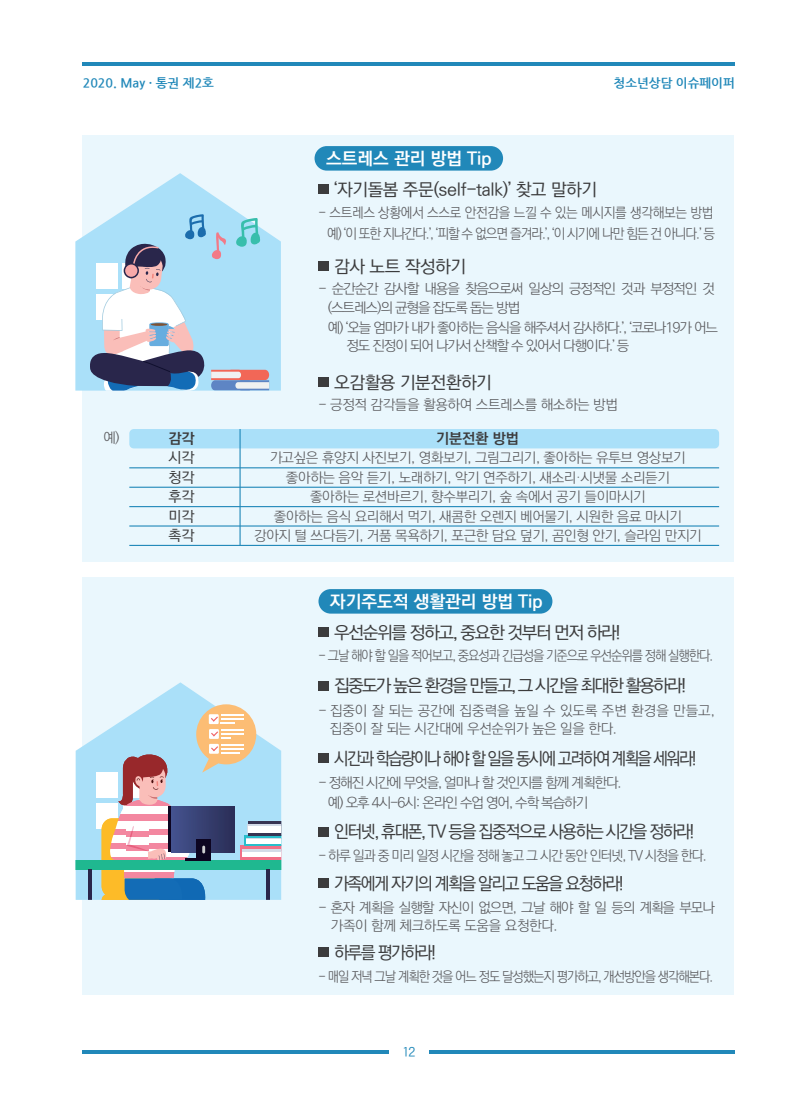
<style>
.page{position:relative;width:808px;height:1106px;background:#fff}
.page>*{position:absolute;margin:0;border:0;box-sizing:border-box;transform-origin:0 0}
.t1{font:500 17.4px "Ko Pub World Dotum";letter-spacing:-.09em;color:#3c3c3d}
.t2{font:500 17.4px "Ko Pub World Dotum";letter-spacing:-.025em;color:#3c3c3d}
.t3{font:500 17.4px "Ko Pub World Dotum";letter-spacing:-.09em;color:#3c3c3d;scale:.95 1}
.t4{font:700 17.4px "Ko Pub World Dotum";color:#fff}
.t5{font:500 14.55px "Ko Pub World Dotum";color:#3c3c3d}
.t6{font:700 14.55px "Ko Pub World Dotum";color:#3c3c3d}
.t7{font:300 13.95px/18.1px "Ko Pub World Dotum";letter-spacing:-.075em;color:#5a5a5d}
.t8{font:300 13.95px "Ko Pub World Dotum";letter-spacing:-.025em;color:#5a5a5d}
.t9{font:300 13.95px/20.4px "Ko Pub World Dotum";letter-spacing:-.025em;color:#5a5a5d;text-align:right;scale:.96 1}
.t10{font:300 13.95px "Ko Pub World Dotum";letter-spacing:-.075em;color:#5a5a5d;scale:.93 1}
.t11{font:300 13.95px/18.1px "Ko Pub World Dotum";color:#5a5a5d}
.t12{font:700 12.45px "Nanum Gothic";color:#2188b9}
.t13{font:10.95px "TT Omni Gothic M";color:#2188b9}
</style>
<div class="page">
<hr style="left:83px;top:63px;width:652px;height:3px;background:#2188b9">
<hr style="left:83px;top:1050px;width:652px;height:3px;background:#2188b9">
<div style="left:83px;top:136px;width:651px;height:426px;background:#eaf7fd"></div>
<div style="left:318px;top:261px;width:10px;height:10px;background:#3c3c3d"></div>
<div style="left:318px;top:377px;width:10px;height:10px;background:#3c3c3d"></div>
<div style="left:315px;top:146px;width:188px;height:25px;background:#2188b9;border-radius:12px"></div>
<div style="left:318px;top:184px;width:10px;height:10px;background:#3c3c3d"></div>
<div style="left:129px;top:429px;width:590px;height:19px;background:#aae0f9;border-radius:4px"></div>
<hr style="left:129px;top:467px;width:590px;height:1px;background:#2188b9">
<hr style="left:129px;top:486px;width:590px;height:2px;background:#2188b9">
<hr style="left:129px;top:506px;width:590px;height:1px;background:#2188b9">
<hr style="left:129px;top:525px;width:590px;height:1px;background:#2188b9">
<hr style="left:129px;top:545px;width:590px;height:1px;background:#2188b9">
<hr style="left:239px;top:429px;width:2px;height:116px;background:#2188b9">
<div style="left:83px;top:578px;width:651px;height:417px;background:#eaf7fd"></div>
<div style="left:318px;top:680px;width:10px;height:10px;background:#3c3c3d"></div>
<div style="left:318px;top:753px;width:10px;height:10px;background:#3c3c3d"></div>
<div style="left:318px;top:826px;width:10px;height:10px;background:#3c3c3d"></div>
<div style="left:318px;top:878px;width:10px;height:9px;background:#3c3c3d"></div>
<div style="left:318px;top:947px;width:10px;height:10px;background:#3c3c3d"></div>
<div style="left:318px;top:589px;width:234px;height:24px;background:#2188b9;border-radius:12px"></div>
<div style="left:318px;top:627px;width:10px;height:9px;background:#3c3c3d"></div>
<div style="left:390px;top:1043px;width:39px;height:18px;background:#fff"></div>
<svg style="left:76px;top:682px;width:205px;height:217px;fill:#aae0f9"></svg>
<div style="left:96px;top:772px;width:22px;height:25px;background:#fff"></div>
<div style="left:96px;top:803px;width:22px;height:26px;background:#fff"></div>
<div style="left:76px;top:860px;width:205px;height:9px;background:#1fb890"></div>
<div style="left:240px;top:845px;width:41px;height:15px;background:#f16f87"></div>
<div style="left:242px;top:851px;width:39px;height:6px;background:#fff"></div>
<hr style="left:242px;top:848px;width:39px;height:3px;background:#d3dbe7">
<svg style="left:256px;top:835px;width:25px;height:11px"></svg>
<hr style="left:246px;top:837px;width:35px;height:2px;background:#d3dbe7">
<hr style="left:246px;top:839px;width:35px;height:4px;background:#fff">
<div style="left:248px;top:821px;width:33px;height:14px;background:#373452"></div>
<hr style="left:248px;top:824px;width:33px;height:2px;background:#d3dbe7">
<div style="left:248px;top:826px;width:33px;height:7px;background:#fff"></div>
<hr style="left:266px;top:869px;width:4px;height:30px;background:#29264b">
<hr style="left:89px;top:869px;width:3px;height:30px;background:#29264b">
<svg style="left:102px;top:704px;width:154px;height:195px;background:#a9b7be"></svg>
<svg style="left:75px;top:173px;width:206px;height:217px"></svg>
<svg style="left:88px;top:214px;width:181px;height:176px;background:#a8c6db"></svg>
<p class="t12" style="left:83px;top:77px;width:133px">2020. May · 통권 제2호</p>
<p class="t12" style="left:614px;top:76px;width:123px">청소년상담 이슈페이퍼</p>
<p class="t4" style="left:326px;top:146px;width:167px">스트레스 관리 방법 Tip</p>
<p class="t2" style="left:334px;top:177px;width:264px">‘자기돌봄 주문(self-talk)’ 찾고 말하기</p>
<p class="t9" style="left:318px;top:203px;width:415px">- 스트레스 상황에서 스스로 안전감을 느낄 수 있는 메시지를 생각해보는 방법 예) ‘이 또한 지나간다.’, ‘피할 수 없으면 즐겨라.’, ‘이 시기에 나만 힘든 건 아니다.’ 등</p>
<p class="t1" style="left:334px;top:254px;width:133px">감사 노트 작성하기</p>
<p class="t7" style="left:328px;top:280px;width:389px;text-indent:-9px">- 순간순간 감사할 내용을 찾음으로써 일상의 긍정적인 것과 부정적인 것 (스트레스)의 균형을 잡도록 돕는 방법</p>
<p class="t7" style="left:346px;top:319px;width:373px;text-indent:-19px">예) ‘오늘 엄마가 내가 좋아하는 음식을 해주셔서 감사하다.’, ‘코로나19가 어느 정도 진정이 되어 나가서 산책할 수 있어서 다행이다.’ 등</p>
<p class="t2" style="left:334px;top:370px;width:159px">오감활용 기분전환하기</p>
<p class="t7" style="left:104px;top:428px;width:17px">예)</p>
<p class="t8" style="left:318px;top:395px;width:301px">- 긍정적 감각들을 활용하여 스트레스를 해소하는 방법</p>
<p class="t6" style="left:168px;top:428px;width:28px">감각</p>
<p class="t6" style="left:436px;top:428px;width:84px">기분전환 방법</p>
<p class="t5" style="left:168px;top:447px;width:28px">시각</p>
<p class="t8" style="left:270px;top:448px;width:417px">가고싶은 휴양지 사진보기, 영화보기, 그림그리기, 좋아하는 유투브 영상보기</p>
<p class="t5" style="left:168px;top:467px;width:28px">청각</p>
<p class="t8" style="left:286px;top:468px;width:386px">좋아하는 음악 듣기, 노래하기, 악기 연주하기, 새소리·시냇물 소리듣기</p>
<p class="t5" style="left:168px;top:486px;width:28px">후각</p>
<p class="t8" style="left:310px;top:487px;width:337px">좋아하는 로션바르기, 향수뿌리기, 숲 속에서 공기 들이마시기</p>
<p class="t5" style="left:168px;top:506px;width:28px">미각</p>
<p class="t8" style="left:274px;top:506px;width:410px">좋아하는 음식 요리해서 먹기, 새콤한 오렌지 베어물기, 시원한 음료 마시기</p>
<p class="t5" style="left:168px;top:525px;width:28px">촉각</p>
<p class="t8" style="left:254px;top:526px;width:449px">강아지 털 쓰다듬기, 거품 목욕하기, 포근한 담요 덮기, 곰인형 안기, 슬라임 만지기</p>
<p class="t4" style="left:330px;top:588px;width:214px">자기주도적 생활관리 방법 Tip</p>
<p class="t1" style="left:334px;top:620px;width:288px">우선순위를 정하고, 중요한 것부터 먼저 하라!</p>
<p class="t10" style="left:318px;top:646px;width:426px">- 그날 해야 할 일을 적어보고, 중요성과 긴급성을 기준으로 우선순위를 정해 실행한다.</p>
<p class="t1" style="left:334px;top:674px;width:354px">집중도가 높은 환경을 만들고, 그 시간을 최대한 활용하라!</p>
<p class="t11" style="left:330px;top:702px;width:386px;text-indent:-11px">- 집중이 잘 되는 공간에 집중력을 높일 수 있도록 주변 환경을 만들고, 집중이 잘 되는 시간대에 우선순위가 높은 일을 한다.</p>
<p class="t3" style="left:334px;top:746px;width:383px">시간과 학습량이나 해야 할 일을 동시에 고려하여 계획을 세워라!</p>
<p class="t7" style="left:328px;top:772px;width:295px;line-height:20.4px;text-indent:-9px">- 정해진 시간에 무엇을, 얼마나 할 것인지를 함께 계획한다. 예) 오후 4시-6시: 온라인 수업 영어, 수학 복습하기</p>
<p class="t1" style="left:334px;top:819px;width:362px">인터넷, 휴대폰, TV 등을 집중적으로 사용하는 시간을 정하라!</p>
<p class="t7" style="left:318px;top:847px;width:390px">- 하루 일과 중 미리 일정 시간을 정해 놓고 그 시간 동안 인터넷, TV 시청을 한다.</p>
<p class="t1" style="left:334px;top:871px;width:291px">가족에게 자기의 계획을 알리고 도움을 요청하라!</p>
<p class="t7" style="left:331px;top:898px;width:386px;text-indent:-12px">- 혼자 계획을 실행할 자신이 없으면, 그날 해야 할 일 등의 계획을 부모나 가족이 함께 체크하도록 도움을 요청한다.</p>
<p class="t1" style="left:334px;top:940px;width:104px">하루를 평가하라!</p>
<p class="t10" style="left:318px;top:966px;width:426px">- 매일 저녁 그날 계획한 것을 어느 정도 달성했는지 평가하고, 개선방안을 생각해본다.</p>
<p class="t13" style="left:403px;top:1046px;width:14px">12</p>
</div>
